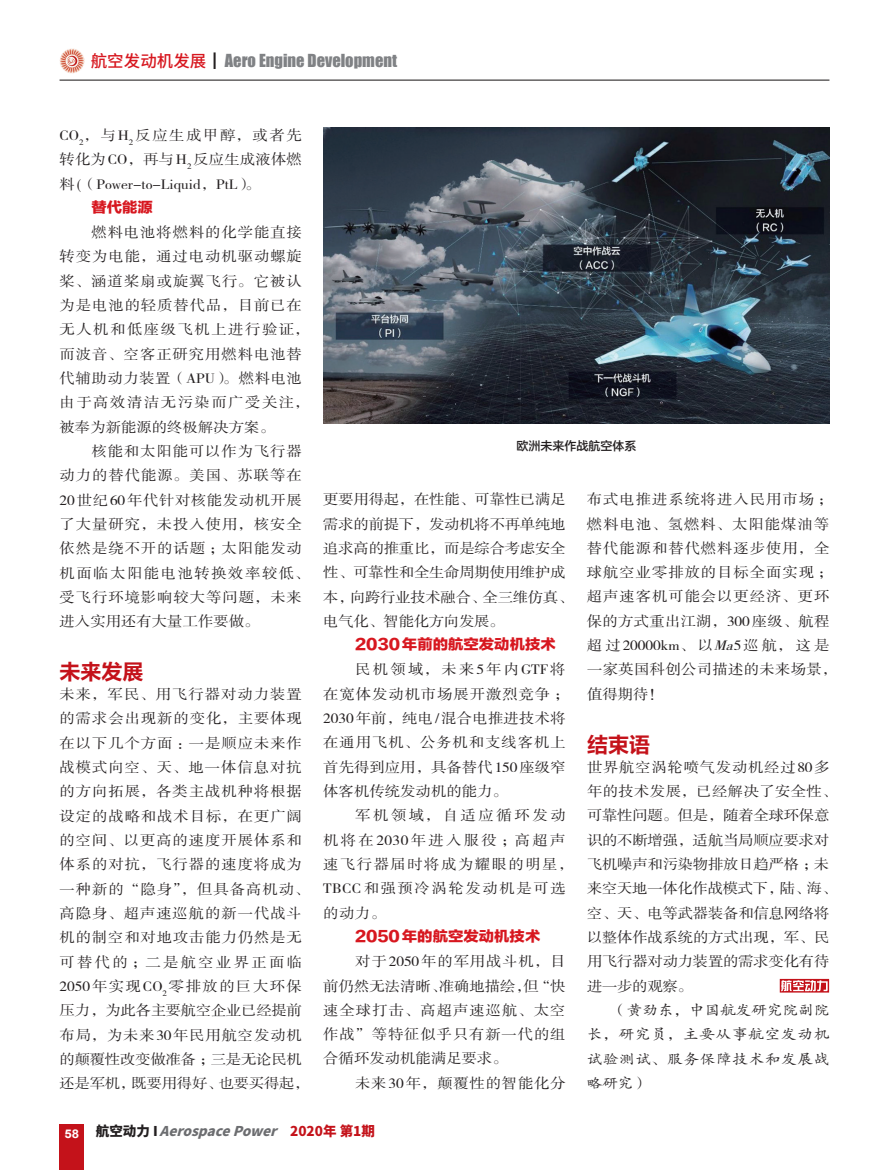
<style>
.page{position:relative;width:872px;height:1170px;background:#fff}
.page>*{position:absolute;margin:0;border:0;box-sizing:border-box;transform-origin:0 0}
.t1{font:21px "FZLTCHJW GB1 0";color:#c4121a}
.t2{font:16.5px "Impact";color:#808285}
.t3{font:14.25px/24.3px "FZSSJW GB1 0";letter-spacing:.055em;color:#231f20;scale:1.08 1}
.t4{font:14.25px/24.3px "FZSSJW GB1 0";letter-spacing:-.015em;color:#231f20;scale:1.08 1}
.t5{font:14.25px/24.3px "FZSSJW GB1 0";letter-spacing:.01em;color:#231f20;scale:1.08 1}
.t6{font:14.25px/24.3px "FZSSJW GB1 0";letter-spacing:.1em;color:#231f20;scale:1.08 1}
.t7{font:14.25px/24.3px "FZKTJW GB1 0";letter-spacing:.06em;color:#231f20;text-align:justify;scale:1.08 1}
.t8{font:14.25px "FZLTTHJW GB1 0";color:#d7171f;scale:1.08 1}
.t9{font:italic 800 13.5px "Source Han Sans CN";color:#6c6d70}
.t10{font:12px "FZLTZHJW GB1 0";color:#231f20}
.s1{font-family:"Source Han Sans CN";font-weight:500;color:#d7171f}
.s2{font-family:"Source Han Sans CN";font-weight:500;color:#231f20}
.s3{font-style:italic}
.s4{font-style:normal;color:#231f20}
.s5{font-style:normal;color:#c4121a}
</style>
<div class="page">
<div style="left:60px;top:1124px;width:24px;height:45px;background:#c4121a"></div>
<hr style="left:60px;top:80px;width:769px;height:1px;background:#231f20">
<img style="left:60px;top:49px;width:24px;height:24px">
<svg style="left:779px;top:978px;width:50px;height:14px"></svg>
<img style="left:323px;top:128px;width:506px;height:295px">
<p class="t2" style="left:91px;top:48px;width:308px"><span class="s1">航空发动机发展</span><span class="s2">┃</span>Aero Engine Development</p>
<p class="t3" style="left:60px;top:124px;width:226px;text-align:justify">CO<sub>2</sub>，与H<sub>2</sub>反应生成甲醇，或者先转化为 CO，再与 H<sub>2</sub> 反应生成液体燃料 (（Power-to-Liquid，PtL）。</p>
<p class="t8" style="left:91px;top:200px;width:59px">替代能源</p>
<p class="t3" style="left:60px;top:221px;width:233px;text-indent:32px">燃料电池将燃料的化学能直接转变为电能，通过电动机驱动螺旋桨、涵道桨扇或旋翼飞行。它被认为是电池的轻质替代品，目前已在无人机和低座级飞机上进行验证，而波音、空客正研究用燃料电池替代辅助动力装置（APU）。燃料电池由于高效清洁无污染而广受关注，被奉为新能源的终极解决方案。</p>
<p class="t3" style="left:60px;top:439px;width:233px;text-indent:32px">核能和太阳能可以作为飞行器动力的替代能源。美国、苏联等在<br>20世纪60年代针对核能发动机开展了大量研究，未投入使用，核安全依然是绕不开的话题；太阳能发动机面临太阳能电池转换效率较低、受飞行环境影响较大等问题，未来进入实用还有大量工作要做。</p>
<h1 class="t1" style="left:60px;top:661px;width:86px">未来发展</h1>
<p class="t3" style="left:60px;top:682px;width:233px">未来，军民、用飞行器对动力装置的需求会出现新的变化，主要体现在以下几个方面：一是顺应未来作战模式向空、天、地一体信息对抗的方向拓展，各类主战机种将根据设定的战略和战术目标，在更广阔的空间、以更高的速度开展体系和体系的对抗，飞行器的速度将成为一种新的“隐身”，但具备高机动、高隐身、超声速巡航的新一代战斗机的制空和对地攻击能力仍然是无可替代的；二是航空业界正面临<br>2050年实现CO<sub>2</sub>零排放的巨大环保压力，为此各主要航空企业已经提前布局，为未来30年民用航空发动机的颠覆性改变做准备；三是无论民机还是军机，既要用得好、也要买得起，</p>
<p class="t10" style="left:516px;top:440px;width:121px">欧洲未来作战航空体系</p>
<p class="t4" style="left:323px;top:488px;width:233px">更要用得起，在性能、可靠性已满足需求的前提下，发动机将不再单纯地追求高的推重比，而是综合考虑安全性、可靠性和全生命周期使用维护成本，向跨行业技术融合、全三维仿真、电气化、智能化方向发展。</p>
<p class="t8" style="left:355px;top:637px;width:187px">2030年前的航空发动机技术</p>
<p class="t5" style="left:323px;top:658px;width:230px;text-indent:32px">民机领域，未来5年内GTF将在宽体发动机市场展开激烈竞争；<br>2030 年前，纯电 / 混合电推进技术将在通用飞机、公务机和支线客机上首先得到应用，具备替代 150 座级窄体客机传统发动机的能力。</p>
<p class="t6" style="left:323px;top:804px;width:233px;text-indent:32px">军机领域，自适应循环发动机将在2030年进入服役；高超声速飞行器届时将成为耀眼的明星，<br>TBCC和强预冷涡轮发动机是可选的动力。</p>
<p class="t8" style="left:355px;top:928px;width:173px">2050年的航空发动机技术</p>
<p class="t3" style="left:323px;top:949px;width:226px;text-align:justify;text-indent:32px">对于2050年的军用战斗机，目前仍然无法清晰、准确地描绘，但“快速全球打击、高超声速巡航、太空作战”等特征似乎只有新一代的组合循环发动机能满足要求。</p>
<p class="t3" style="left:355px;top:1071px;width:196px">未来30年，颠覆性的智能化分</p>
<p class="t3" style="left:587px;top:488px;width:233px">布式电推进系统将进入民用市场；燃料电池、氢燃料、太阳能煤油等替代能源和替代燃料逐步使用，全球航空业零排放的目标全面实现；超声速客机可能会以更经济、更环保的方式重出江湖，300 座级、航程超过 20000km、以<span class="s3">Ma</span>5巡航，这是一家英国科创公司描述的未来场景，值得期待！</p>
<h1 class="t1" style="left:587px;top:733px;width:64px">结束语</h1>
<p class="t4" style="left:587px;top:755px;width:233px">世界航空涡轮喷气发动机经过80多年的技术发展，已经解决了安全性、可靠性问题。但是，随着全球环保意识的不断增强，适航当局顺应要求对飞机噪声和污染物排放日趋严格；未来空天地一体化作战模式下，陆、海、空、天、电等武器装备和信息网络将以整体作战系统的方式出现，军、民用飞行器对动力装置的需求变化有待进一步的观察。</p>
<p class="t7" style="left:587px;top:998px;width:226px;text-indent:24px">（黄劲东，中国航发研究院副院长，研究员，主要从事航空发动机试验测试、服务保障技术和发展战略研究）</p>
<p class="t9" style="left:65px;top:1123px;width:312px"><sub>5</sub> <sub>8</sub> <span class="s4">航空动力 I</span> AerospacePower <span class="s5">2 0 2 0 年 第 1 期</span></p>
</div>
